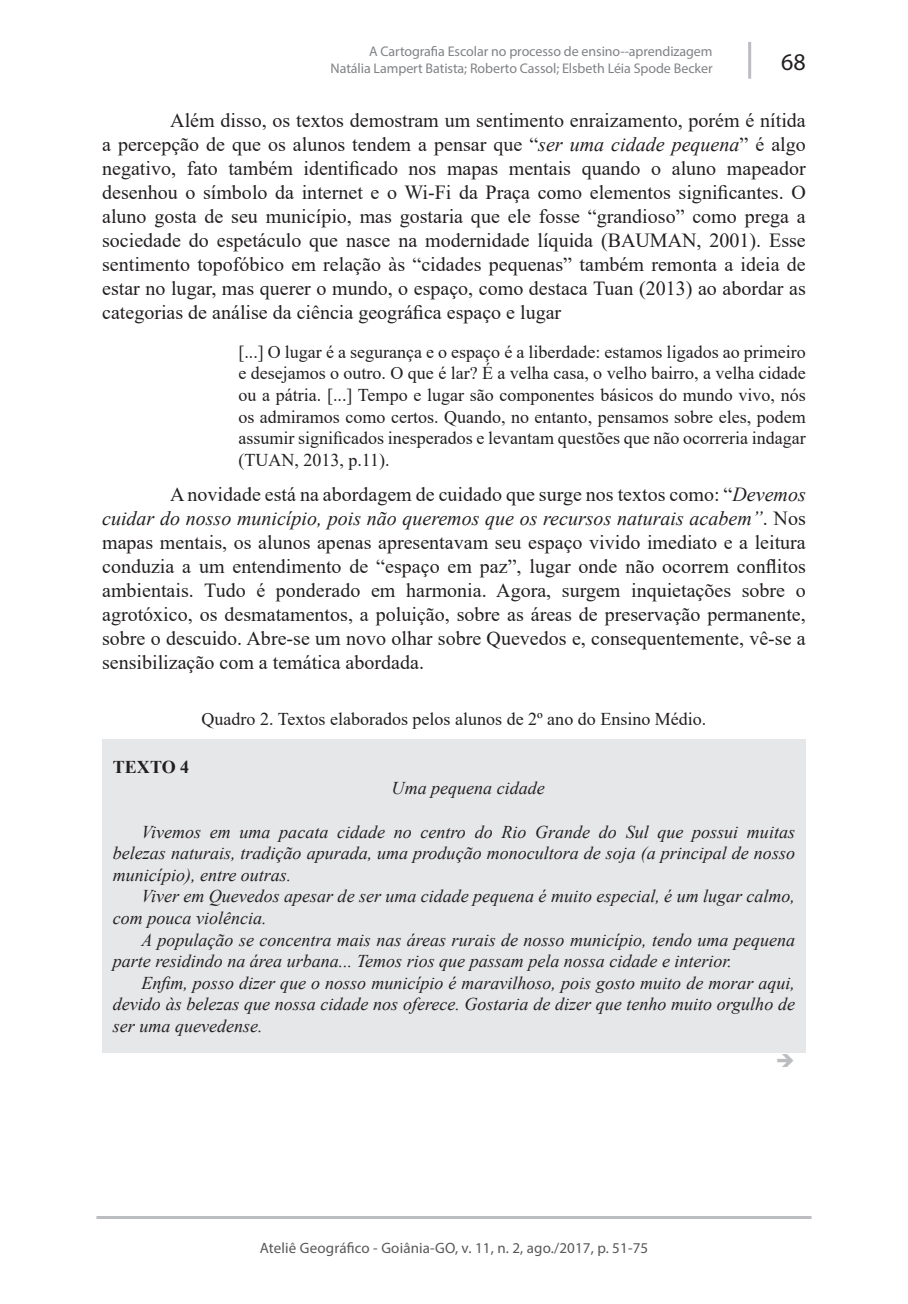
<style>
.page{position:relative;width:908px;height:1304px;background:#fff}
.page>*{position:absolute;margin:0;border:0;box-sizing:border-box;transform-origin:0 0}
.t1{font:24px "Myriad Pro";color:#231f20}
.t2{font:20px/24px "Times New Roman";color:#231f20;text-align:justify}
.t3{font:italic 18px/21.6px "Times New Roman";color:#231f20;text-align:justify}
.t4{font:18px/21.6px "Times New Roman";color:#231f20;text-align:justify}
.t5{font:700 18px "Times New Roman";color:#231f20}
.t6{font:15px "Myriad Pro";letter-spacing:.01em;color:#57585a}
.t7{font:14px/16.8px "Myriad Pro";letter-spacing:-.005em;color:#808285;text-align:right}
.s1{font-style:italic}
</style>
<div class="page">
<hr style="left:96px;top:1216px;width:715px;height:3px;background:#bcbdc0">
<hr style="left:747px;top:42px;width:3px;height:37px;background:#bcbdc0">
<div style="left:102px;top:739px;width:703px;height:314px;background:#e6e7e9"></div>
<p class="t7" style="left:330px;top:43px;width:383px">A Cartografia Escolar no processo de ensino--‑aprendizagem<br>Natália Lampert Batista; Roberto Cassol; Elsbeth Léia Spode Becker</p>
<p class="t1" style="left:780px;top:47px;width:26px">68</p>
<p class="t2" style="left:102px;top:108px;width:705px;text-indent:68px">Além disso, os textos demostram um sentimento enraizamento, porém é nítida a percepção de que os alunos tendem a pensar que “<span class="s1">ser uma cidade pequena</span>” é algo negativo, fato também identificado nos mapas mentais quando o aluno mapeador desenhou o símbolo da internet e o Wi-Fi da Praça como elementos significantes. O aluno gosta de seu município, mas gostaria que ele fosse “grandioso” como prega a sociedade do espetáculo que nasce na modernidade líquida (BAUMAN, 2001). Esse sentimento topofóbico em relação às “cidades pequenas” também remonta a ideia de estar no lugar, mas querer o mundo, o espaço, como destaca Tuan (2013) ao abordar as categorias de análise da ciência geográfica espaço e lugar</p>
<p class="t4" style="left:238px;top:340px;width:568px">[...] O lugar é a segurança e o espaço é a liberdade: estamos ligados ao primeiro e desejamos o outro. O que é lar? É a velha casa, o velho bairro, a velha cidade ou a pátria. [...] Tempo e lugar são componentes básicos do mundo vivo, nós os admiramos como certos. Quando, no entanto, pensamos sobre eles, podem assumir significados inesperados e levantam questões que não ocorreria indagar (TUAN, 2013, p.11).</p>
<p class="t2" style="left:102px;top:482px;width:705px;text-indent:68px">A novidade está na abordagem de cuidado que surge nos textos como: “<span class="s1">Devemos cuidar do nosso município, pois não queremos que os recursos naturais acabem”</span>. Nos mapas mentais, os alunos apenas apresentavam seu espaço vivido imediato e a leitura conduzia a um entendimento de “espaço em paz”, lugar onde não ocorrem conflitos ambientais. Tudo é ponderado em harmonia. Agora, surgem inquietações sobre o agrotóxico, os desmatamentos, a poluição, sobre as áreas de preservação permanente, sobre o descuido. Abre-se um novo olhar sobre Quevedos e, consequentemente, vê-se a sensibilização com a temática abordada.</p>
<p class="t4" style="left:201px;top:708px;width:506px">Quadro 2. Textos elaborados pelos alunos de 2º ano do Ensino Médio.</p>
<p class="t5" style="left:113px;top:754px;width:78px">TEXTO 4</p>
<p class="t3" style="left:391px;top:777px;width:154px">Uma pequena cidade</p>
<p class="t3" style="left:113px;top:820px;width:683px;text-indent:28px">Vivemos em uma pacata cidade no centro do Rio Grande do Sul que possui muitas belezas naturais, tradição apurada, uma produção monocultora de soja (a principal de nosso município), entre outras.</p>
<p class="t3" style="left:113px;top:885px;width:683px;text-indent:28px">Viver em Quevedos apesar de ser uma cidade pequena é muito especial, é um lugar calmo, com pouca violência.</p>
<p class="t3" style="left:113px;top:928px;width:683px;text-indent:28px">A população se concentra mais nas áreas rurais de nosso município, tendo uma pequena parte residindo na área urbana... Temos rios que passam pela nossa cidade e interior.</p>
<p class="t3" style="left:113px;top:971px;width:683px;text-indent:28px">Enfim, posso dizer que o nosso município é maravilhoso, pois gosto muito de morar aqui, devido às belezas que nossa cidade nos oferece. Gostaria de dizer que tenho muito orgulho de ser uma quevedense.</p>
<p class="t6" style="left:259px;top:1239px;width:390px">Ateliê Geográfico - Goiânia-GO, v. 11, n. 2, ago./2017, p. 51-75</p>
</div>
